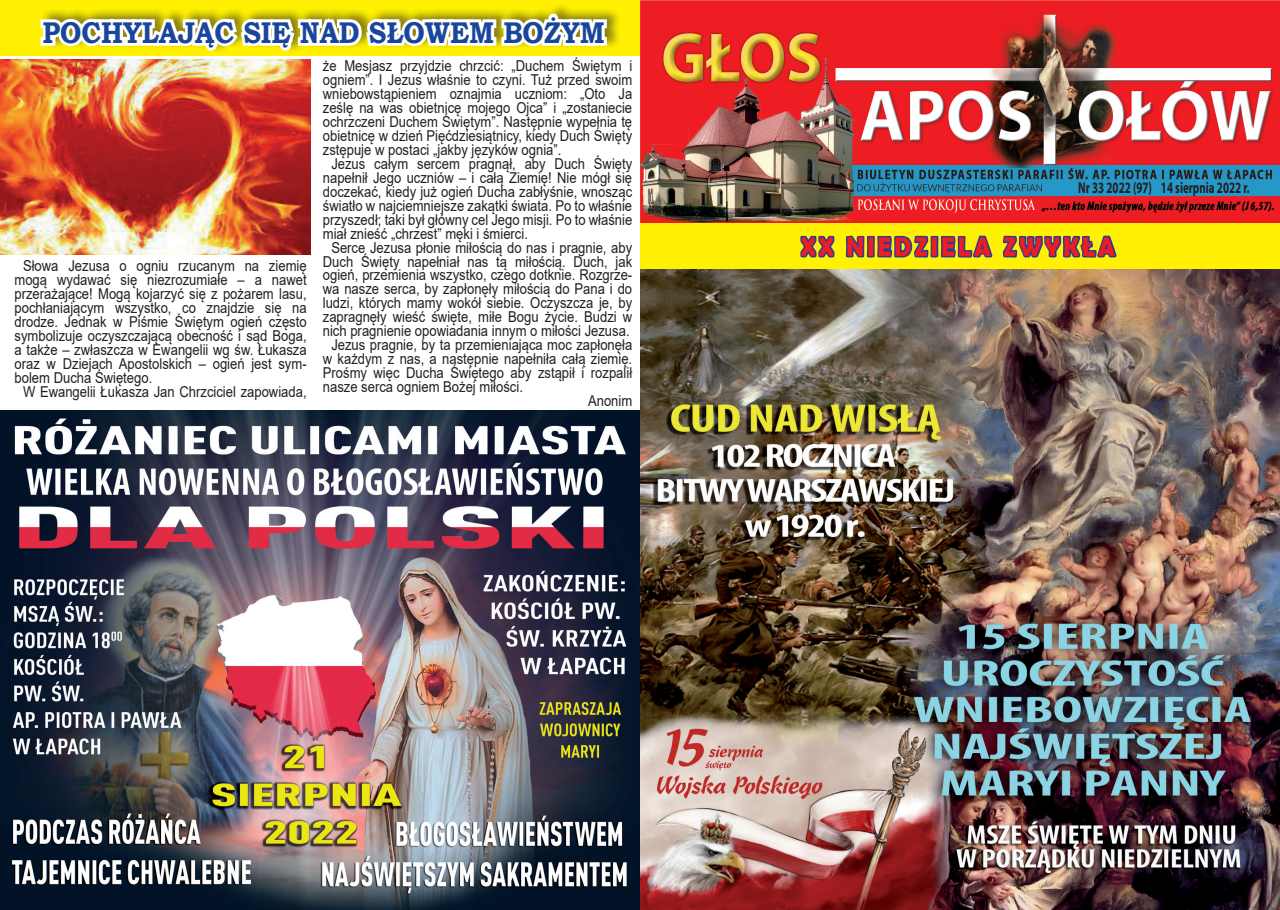
<style>
.page{position:relative;width:1280px;height:910px;background:#fff}
.page>*{position:absolute;margin:0;border:0;box-sizing:border-box;transform-origin:0 0}
.t1{font:700 30px "Bookman Old Style";color:#1a459c;scale:.89 1}
.t2{font:700 27px "Berlin Sans FB Demi";letter-spacing:.14em;color:#ee1d23;scale:.88 1}
.t3{font:700 15.9px "Myriad Pro";color:#231f20;scale:.69 1}
.t4{font:15px/14px "Arial";color:#231f20;text-align:justify;scale:.87 1}
</style>
<div class="page">
<img style="left:640px;top:1px;width:640px;height:222px">
<div style="left:640px;top:223px;width:640px;height:47px;background:#fff101"></div>
<div style="left:0;top:0;width:640px;height:55px;background:#fff101"></div>
<img style="left:0;top:60px;width:311px;height:195px">
<div style="left:40px;top:2px;width:646px;height:88px;background:#231f20;opacity:.54"></div>
<svg style="left:37px;top:2px;width:574px;height:76px"></svg>
<svg style="left:800px;top:235px;width:35px;height:23px"></svg>
<svg style="left:844px;top:64px;width:150px;height:206px"></svg>
<svg style="left:1001px;top:131px;width:118px;height:139px"></svg>
<img style="left:640px;top:270px;width:640px;height:640px">
<img style="left:0;top:411px;width:639px;height:499px">
<p class="t1" style="left:43px;top:11px;width:633px">POCHYLAJĄC SIĘ NAD SŁOWEM BOŻYM</p>
<p class="t4" style="left:15px;top:259px;width:337px;text-indent:9px">Słowa Jezusa o ogniu rzucanym na ziemię mogą wydawać się niezrozumiałe – a nawet przerażające! Mogą kojarzyć się z pożarem lasu, pochłaniającym wszystko, co znajdzie się na drodze. Jednak w Piśmie Świętym ogień często symbolizuje oczyszczającą obecność i sąd Boga, a także – zwłaszcza w Ewangelii wg św. Łukasza oraz w Dziejach Apostolskich – ogień jest sym&shy;bolem Ducha Świętego.</p>
<p class="t4" style="left:23px;top:384px;width:328px">W Ewangelii Łukasza Jan Chrzciciel zapowiada,</p>
<p class="t4" style="left:323px;top:59px;width:357px">że Mesjasz przyjdzie chrzcić: „Duchem Świętym i ogniem”. I Jezus właśnie to czyni. Tuż przed swoim wniebowstąpieniem oznajmia uczniom: „Oto Ja ześlę na was obietnicę mojego Ojca” i „zostaniecie ochrzczeni Duchem Świętym”. Następnie wypełnia tę obietnicę w dzień Pięćdziesiątnicy, kiedy Duch Święty zstępuje w postaci „jakby języków ognia”.</p>
<p class="t4" style="left:323px;top:157px;width:357px;text-indent:9px">Jezus całym sercem pragnął, aby Duch Święty napełnił Jego uczniów – i całą Ziemię! Nie mógł się doczekać, kiedy już ogień Ducha zabłyśnie, wnosząc światło w najciemniejsze zakątki świata. Po to właśnie przyszedł; taki był główny cel Jego misji. Po to właśnie miał znieść „chrzest” męki i śmierci.</p>
<p class="t4" style="left:323px;top:240px;width:357px;text-align:center">Serce Jezusa płonie miłością do nas i pragnie, aby Duch Święty napełniał nas tą miłością. Duch, jak ogień, przemienia wszystko, czego dotknie. Rozgrze&shy;wa nasze serca, by zapłonęły miłością do Pana i do ludzi, których mamy wokół siebie. Oczyszcza je, by zapragnęły wieść święte, miłe Bogu życie. Budzi w nich pragnienie opowiadania innym o miłości Jezusa.</p>
<p class="t4" style="left:323px;top:338px;width:357px;text-indent:9px">Jezus pragnie, by ta przemieniająca moc zapłonęła w każdym z nas, a następnie napełniła całą ziemię.<br>Prośmy więc Ducha Świętego aby zstąpił i rozpalił nasze serca ogniem Bożej miłości.</p>
<p class="t4" style="left:588px;top:394px;width:52px">Anonim</p>
<p class="t3" style="left:1078px;top:177px;width:250px">Nr 33 2022 (97) 14 sierpnia 2022 r.</p>
<p class="t2" style="left:801px;top:231px;width:358px">xX NIEDZIELA ZWYKŁA</p>
</div>
